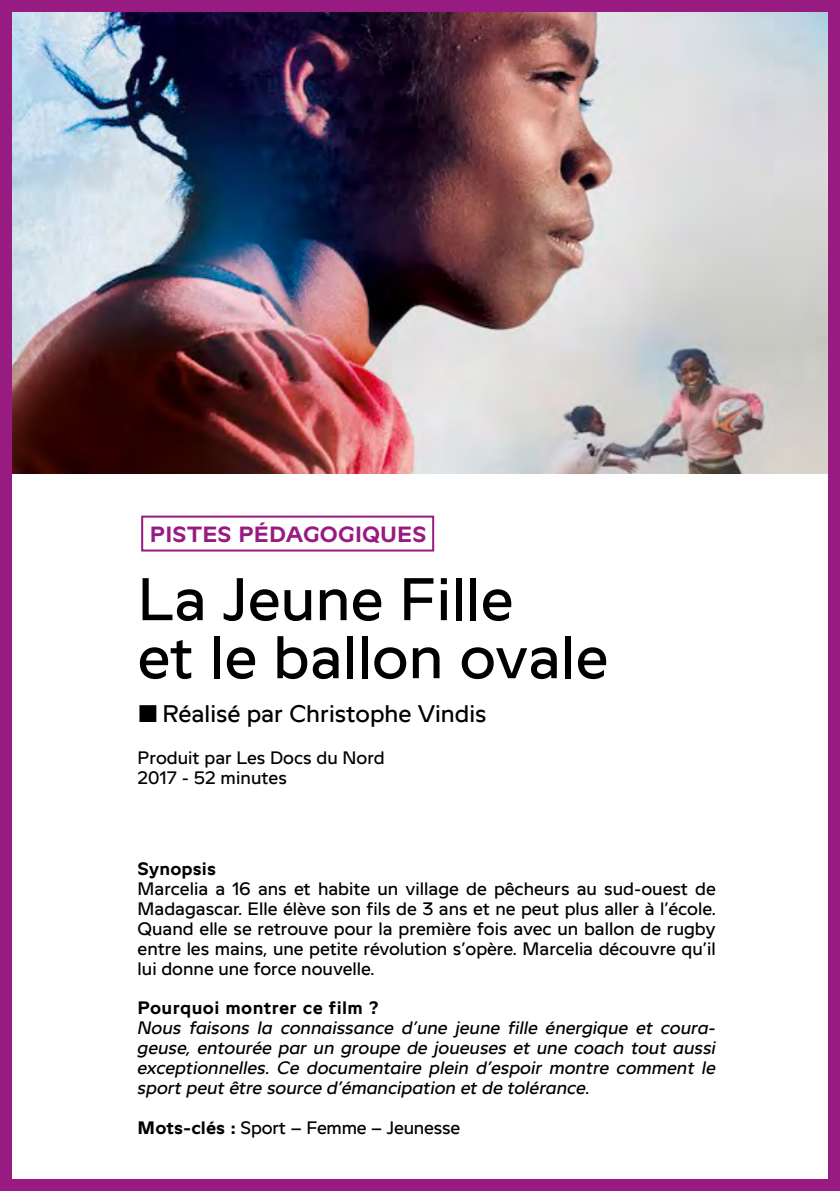
<style>
.page{position:relative;width:840px;height:1191px;background:#fff}
.page>*{position:absolute;margin:0;border:0;box-sizing:border-box;transform-origin:0 0}
.t1{font:60px/58px "Bobine";letter-spacing:.005em;color:#000}
.t2{font:24px "Bobine";color:#000}
.t3{font:700 22px "Bobine";letter-spacing:.005em;color:#971b81}
.t4{font:18px/20px "Bobine";color:#000}
.t5{font:italic 18px/20px "Bobine";color:#000;text-align:justify}
.t6{font:700 18px "Bobine";letter-spacing:.02em;color:#000}
.s1{font-weight:700}
</style>
<div class="page">
<div style="left:141px;top:515px;width:293px;height:36px;border:2px solid #971b81"></div>
<img style="left:11px;top:11px;width:817px;height:462px">
<div style="left:828px;top:0;width:11px;height:1191px;background:#971b81"></div>
<div style="left:0;top:0;width:11px;height:1191px;background:#971b81"></div>
<div style="left:0;top:1179px;width:839px;height:12px;background:#971b81"></div>
<div style="left:0;top:0;width:839px;height:11px;background:#971b81"></div>
<p class="t3" style="left:150px;top:521px;width:278px">PISTES PÉDAGOGIQUES</p>
<h1 class="t1" style="left:137px;top:571px;width:471px">La Jeune Fille<br>et le ballon ovale</h1>
<h2 class="t2" style="left:162px;top:700px;width:325px">Réalisé par Christophe Vindis</h2>
<p class="t4" style="left:137px;top:747px;width:248px">Produit par Les Docs du Nord<br>2017 - 52 minutes</p>
<p class="t6" style="left:137px;top:858px;width:80px">Synopsis</p>
<p class="t4" style="left:137px;top:878px;width:579px;text-align:justify">Marcelia a 16 ans et habite un village de pêcheurs au sud-ouest de Madagascar. Elle élève son fils de 3 ans et ne peut plus aller à l’école.<br>Quand elle se retrouve pour la première fois avec un ballon de rugby entre les mains, une petite révolution s’opère. Marcelia découvre qu’il lui donne une force nouvelle.</p>
<p class="t6" style="left:137px;top:998px;width:242px">Pourquoi montrer ce film ?</p>
<p class="t5" style="left:137px;top:1018px;width:579px">Nous faisons la connaissance d’une jeune fille énergique et coura&shy;geuse, entourée par un groupe de joueuses et une coach tout aussi exceptionnelles. Ce documentaire plein d’espoir montre comment le sport peut être source d’émancipation et de tolérance.</p>
<p class="t4" style="left:137px;top:1117px;width:324px"><span class="s1">Mots-clés :</span> Sport – Femme – Jeunesse</p>
</div>
